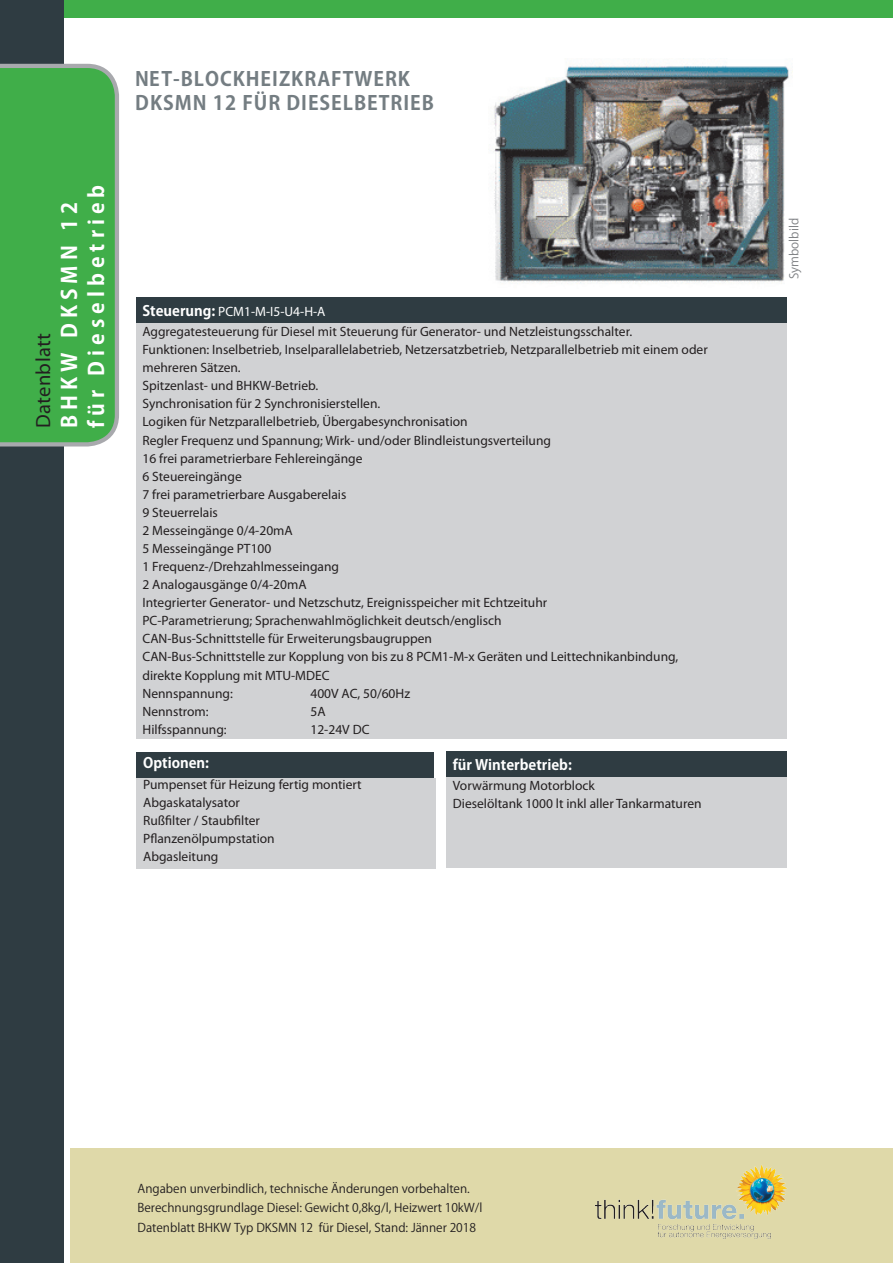
<style>
.page{position:relative;width:893px;height:1263px;background:#fff}
.page>*{position:absolute;margin:0;border:0;box-sizing:border-box;transform-origin:0 0}
.t1{font:700 21px/27px "Koz Go Pro";letter-spacing:.24em;color:#fff}
.t2{font:20.55px "Myriad Pro";letter-spacing:.02em;color:#231f20}
.t3{font:700 19.5px/24px "Koz Go Pro";letter-spacing:.05em;color:#747d82}
.t4{font:700 14.25px "Koz Go Pro";color:#fff}
.t5{font:13.5px/18.1px "Myriad Pro";color:#231f20}
.t6{font:12px/19.5px "Koz Go Pro";color:#231f20}
.t7{font:12px "Koz Go Pro";color:#808285}
.s1{font-family:"Koz Go Pro";font-weight:700;font-size:14.25px;color:#fff}
.s2{color:#fff}
</style>
<div class="page">
<div style="left:0;top:0;width:893px;height:17px;background:#40ae49"></div>
<div style="left:0;top:0;width:64px;height:1263px;background:#2f3c42"></div>
<div style="left:0;top:64px;width:119px;height:382px;background:#40ae49"></div>
<div style="left:70px;top:1148px;width:823px;height:115px;background:#dfd9a9"></div>
<img style="left:595px;top:1165px;width:192px;height:74px">
<div style="left:136px;top:298px;width:651px;height:25px;background:#2f3c42"></div>
<div style="left:136px;top:323px;width:651px;height:415px;background:#d1d2d4"></div>
<div style="left:446px;top:752px;width:341px;height:25px;background:#2f3c42"></div>
<div style="left:446px;top:777px;width:341px;height:90px;background:#d1d2d4"></div>
<img style="left:494px;top:58px;width:299px;height:226px">
<div style="left:136px;top:753px;width:298px;height:25px;background:#2f3c42"></div>
<div style="left:136px;top:778px;width:299px;height:90px;background:#d1d2d4"></div>
<h2 class="t2" style="left:30px;top:428px;width:97px;rotate:-90deg">Datenblatt</h2>
<h1 class="t1" style="left:57px;top:428px;width:245px;rotate:-90deg">BHKW DKSMN 12 für Dieselbetrieb</h1>
<h3 class="t3" style="left:135px;top:68px;width:276px">NET-BLOCKHEIZKRAFTWERK<br>DKSMN 12 für dieselbetrieb</h3>
<p class="t5" style="left:142px;top:301px;width:491px;line-height:20.2px"><span class="s1">Steuerung:</span> <span class="s2">PCM1-M-I5-U4-H-A<br></span>Aggregatesteuerung für Diesel mit Steuerung für Generator- und Netzleistungsschalter.</p>
<p class="t5" style="left:142px;top:340px;width:567px">Funktionen: Inselbetrieb, Inselparallelabetrieb, Netzersatzbetrieb, Netzparallelbetrieb mit einem oder mehreren Sätzen.<br>Spitzenlast- und BHKW-Betrieb.<br>Synchronisation für 2 Synchronisierstellen.<br>Logiken für Netzparallelbetrieb, Übergabesynchronisation<br>Regler Frequenz und Spannung; Wirk- und/oder Blindleistungsverteilung<br>16 frei parametrierbare Fehlereingänge<br>6 Steuereingänge<br>7 frei parametrierbare Ausgaberelais<br>9 Steuerrelais<br>2 Messeingänge 0/4-20mA<br>5 Messeingänge PT100<br>1 Frequenz-/Drehzahlmesseingang<br>2 Analogausgänge 0/4-20mA<br>Integrierter Generator- und Netzschutz, Ereignisspeicher mit Echtzeituhr<br>PC-Parametrierung; Sprachenwahlmöglichkeit deutsch/englisch<br>CAN-Bus-Schnittstelle für Erweiterungsbaugruppen<br>CAN-Bus-Schnittstelle zur Kopplung von bis zu 8 PCM1-M-x Geräten und Leittechnikanbindung, direkte Kopplung mit MTU-MDEC<br>Nennspannung:</p>
<p class="t5" style="left:310px;top:684px;width:101px">400V AC, 50/60Hz</p>
<p class="t5" style="left:142px;top:702px;width:68px">Nennstrom:</p>
<p class="t5" style="left:310px;top:702px;width:17px">5A</p>
<p class="t5" style="left:142px;top:720px;width:86px">Hilfsspannung:</p>
<p class="t5" style="left:310px;top:720px;width:61px">12-24V DC</p>
<p class="t4" style="left:143px;top:754px;width:68px">Optionen:</p>
<p class="t5" style="left:143px;top:775px;width:220px">Pumpenset für Heizung fertig montiert<br>Abgaskatalysator<br>Rußfilter / Staubfilter<br>Pflanzenölpumpstation<br>Abgasleitung</p>
<p class="t4" style="left:453px;top:755px;width:120px">für Winterbetrieb:</p>
<p class="t5" style="left:453px;top:776px;width:250px">Vorwärmung Motorblock<br>Dieselöltank 1000 lt inkl aller Tankarmaturen</p>
<p class="t7" style="left:786px;top:279px;width:63px;rotate:-90deg">Symbolbild</p>
<p class="t6" style="left:137px;top:1179px;width:346px">Angaben unverbindlich, technische Änderungen vorbehalten.<br>Berechnungsgrundlage Diesel: Gewicht 0,8kg/l, Heizwert 10kW/l<br>Datenblatt BHKW Typ DKSMN 12 für Diesel, Stand: Jänner 2018</p>
</div>
